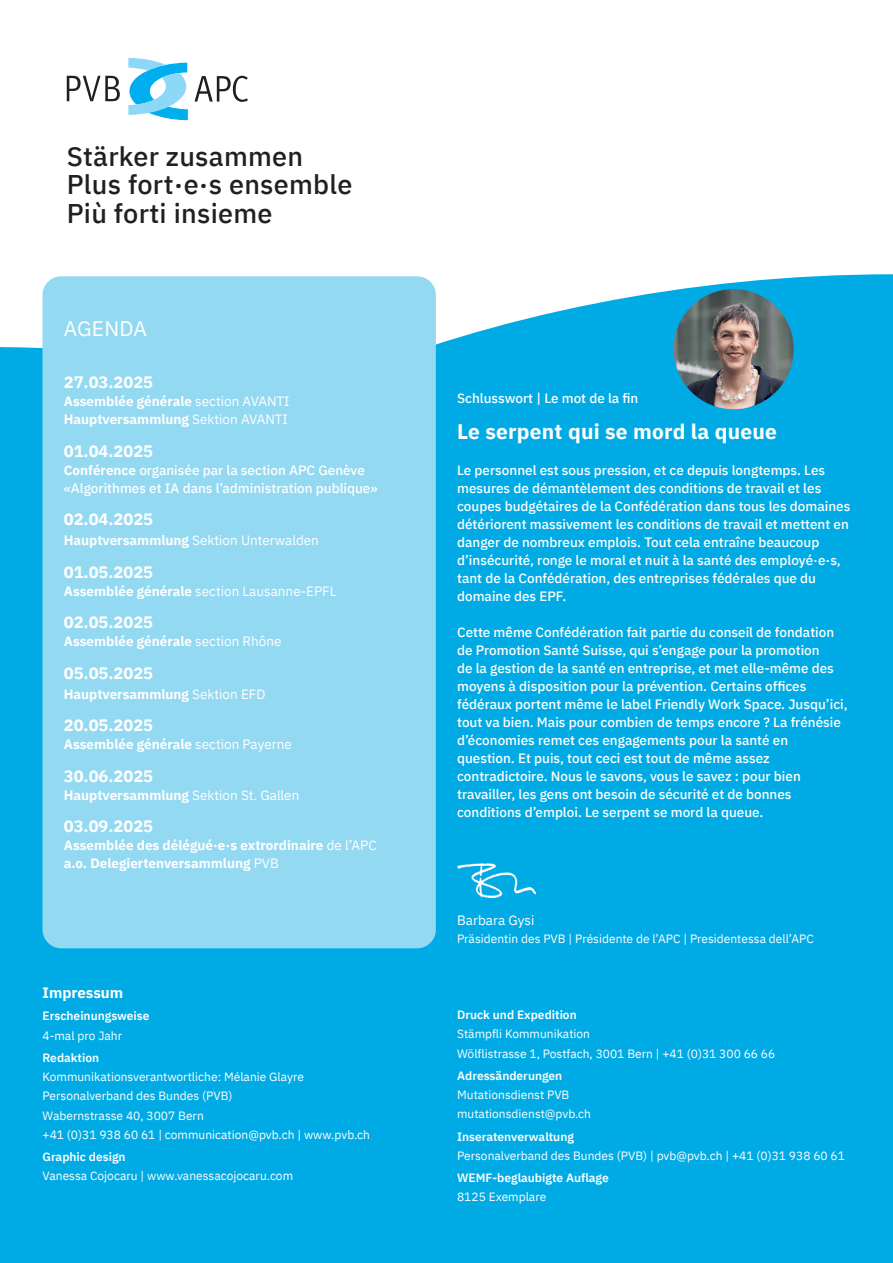
<style>
.page{position:relative;width:893px;height:1263px;background:#fff}
.page>*{position:absolute;margin:0;border:0;box-sizing:border-box;transform-origin:0 0}
.t1{font:500 27px/28.5px "IBM Plex Sans";letter-spacing:.01em;color:#231f20}
.t2{font:700 21px "IBM Plex Sans";letter-spacing:.01em;color:#fff}
.t3{font:21px "IBM Plex Sans";letter-spacing:.01em;color:#fff}
.t4{font:700 16.5px "IBM Plex Sans";color:#fff}
.t5{font:700 15px "IBM Plex Sans";color:#fff}
.t6{font:500 13.5px/18px "IBM Plex Sans";color:#fff}
.t7{font:700 13.5px/18px "IBM Plex Sans";color:#fff}
.t8{font:13.5px "IBM Plex Sans";color:#fff}
.t9{font:12px/19.2px "IBM Plex Sans";color:#fff}
.t10{font:600 12px "IBM Plex Sans";color:#fff}
.s1{font-weight:400}
.s2{font-weight:700}
</style>
<div class="page">
<div style="left:0;top:274px;width:893px;height:989px;background:#00abe5"></div>
<svg style="left:128px;top:58px;width:59px;height:62px"></svg>
<svg style="left:67px;top:76px;width:53px;height:25px"></svg>
<svg style="left:195px;top:76px;width:53px;height:26px"></svg>
<div style="left:43px;top:276px;width:393px;height:672px;background:#94d9f2;border-radius:19px"></div>
<img style="left:457px;top:864px;width:79px;height:33px">
<img style="left:674px;top:289px;width:120px;height:120px;border-radius:60px">
<h1 class="t1" style="left:67px;top:140px;width:287px">Stärker zusammen<br>Plus fort·e·s ensemble<br>Più forti insieme</h1>
<h2 class="t3" style="left:64px;top:312px;width:85px">AGENDA</h2>
<p class="t4" style="left:64px;top:369px;width:91px">27.03.2025</p>
<p class="t7" style="left:64px;top:391px;width:227px">Assemblée générale <span class="s1">section AVANTI<br></span>Hauptversammlung <span class="s1">Sektion AVANTI</span></p>
<p class="t4" style="left:64px;top:438px;width:91px">01.04.2025</p>
<p class="t6" style="left:64px;top:460px;width:315px"><span class="s2">Conférence</span> organisée par la section APC Genève «Algorithmes et IA dans l’administration publique»</p>
<p class="t4" style="left:64px;top:506px;width:91px">02.04.2025</p>
<p class="t8" style="left:64px;top:530px;width:257px"><span class="s2">Hauptversammlung</span> Sektion Unterwalden</p>
<p class="t4" style="left:64px;top:559px;width:91px">01.05.2025</p>
<p class="t8" style="left:64px;top:581px;width:274px"><span class="s2">Assemblée générale</span> section Lausanne-EPFL</p>
<p class="t4" style="left:64px;top:609px;width:91px">02.05.2025</p>
<p class="t7" style="left:64px;top:631px;width:219px">Assemblée générale <span class="s1">section Rhône</span></p>
<p class="t4" style="left:64px;top:660px;width:91px">05.05.2025</p>
<p class="t7" style="left:64px;top:684px;width:203px">Hauptversammlung <span class="s1">Sektion EFD</span></p>
<p class="t4" style="left:64px;top:712px;width:91px">20.05.2025</p>
<p class="t7" style="left:64px;top:734px;width:230px">Assemblée générale <span class="s1">section Payerne</span></p>
<p class="t4" style="left:64px;top:763px;width:91px">30.06.2025</p>
<p class="t7" style="left:64px;top:785px;width:237px">Hauptversammlung <span class="s1">Sektion St. Gallen</span></p>
<p class="t4" style="left:64px;top:813px;width:91px">03.09.2025</p>
<p class="t7" style="left:64px;top:835px;width:314px">Assemblée des délégué·e·s extrordinaire <span class="s1">de l’APC </span>a.o. Delegiertenversammlung <span class="s1">PVB</span></p>
<p class="t5" style="left:43px;top:981px;width:82px">Impressum</p>
<p class="t10" style="left:43px;top:1007px;width:109px">Erscheinungsweise</p>
<p class="t9" style="left:43px;top:1025px;width:81px">4-mal pro Jahr</p>
<p class="t10" style="left:43px;top:1048px;width:58px">Redaktion</p>
<p class="t9" style="left:43px;top:1066px;width:329px">Kommunikationsverantwortliche: Mélanie Glayre Personalverband des Bundes (PVB)<br>Wabernstrasse 40, 3007 Bern<br>+41 (0)31 938 60 61 | communication@pvb.ch | www.pvb.ch</p>
<p class="t10" style="left:43px;top:1147px;width:85px">Graphic design</p>
<p class="t9" style="left:43px;top:1165px;width:252px">Vanessa Cojocaru | www.vanessacojocaru.com</p>
<p class="t6" style="left:457px;top:388px;width:183px">Schlusswort | Le mot de la fin</p>
<h2 class="t2" style="left:457px;top:414px;width:321px">Le serpent qui se mord la queue</h2>
<p class="t6" style="left:457px;top:460px;width:395px">Le personnel est sous pression, et ce depuis longtemps. Les mesures de démantèlement des conditions de travail et les coupes budgétaires de la Confédération dans tous les domaines détériorent massivement les conditions de travail et mettent en danger de nombreux emplois. Tout cela entraîne beaucoup d’insécurité, ronge le moral et nuit à la santé des employé·e·s, tant de la Confédération, des entreprises fédérales que du domaine des EPF.</p>
<p class="t6" style="left:457px;top:622px;width:392px">Cette même Confédération fait partie du conseil de fondation de Promotion Santé Suisse, qui s’engage pour la promotion<br>de la gestion de la santé en entreprise, et met elle-même des moyens à disposition pour la prévention. Certains offices fédéraux portent même le label Friendly Work Space. Jusqu’ici, tout va bien. Mais pour combien de temps encore ? La frénésie d’économies remet ces engagements pour la santé en question. Et puis, tout ceci est tout de même assez contradictoire. Nous le savons, vous le savez : pour bien travailler, les gens ont besoin de sécurité et de bonnes conditions d’emploi. Le serpent se mord la queue.</p>
<p class="t8" style="left:457px;top:909px;width:79px">Barbara Gysi</p>
<p class="t9" style="left:457px;top:928px;width:358px">Präsidentin des PVB | Présidente de l’APC | Presidentessa dell’APC</p>
<p class="t10" style="left:457px;top:1005px;width:121px">Druck und Expedition</p>
<p class="t9" style="left:457px;top:1023px;width:320px">Stämpfli Kommunikation<br>Wölflistrasse 1, Postfach, 3001 Bern | +41 (0)31 300 66 66</p>
<p class="t10" style="left:457px;top:1066px;width:107px">Adressänderungen</p>
<p class="t9" style="left:457px;top:1084px;width:135px">Mutationsdienst PVB mutationsdienst@pvb.ch</p>
<p class="t10" style="left:457px;top:1127px;width:118px">Inseratenverwaltung</p>
<p class="t9" style="left:457px;top:1145px;width:389px">Personalverband des Bundes (PVB) | pvb@pvb.ch | +41 (0)31 938 60 61</p>
<p class="t10" style="left:457px;top:1168px;width:153px">WEMF-beglaubigte Auflage</p>
<p class="t9" style="left:457px;top:1186px;width:91px">8125 Exemplare</p>
</div>
